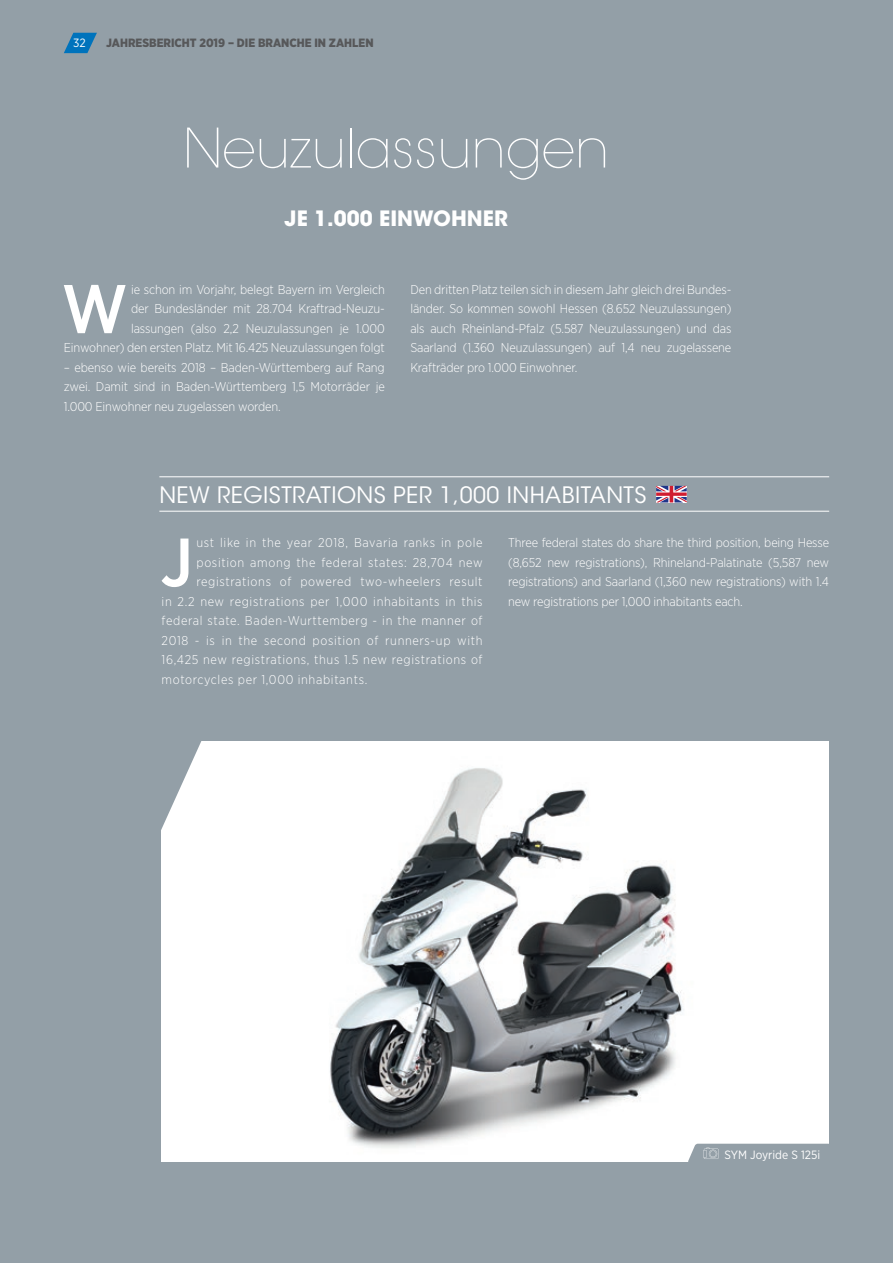
<style>
.page{position:relative;width:893px;height:1263px;background:#939fa7}
.page>*{position:absolute;margin:0;border:0;box-sizing:border-box;transform-origin:0 0}
.t1{font:500 68.4px "Gotham Narrow";color:#fff}
.t2{font:200 54px "ITC Avant Garde Std";color:#fff}
.t3{font:22.5px "ITC Avant Garde Std";letter-spacing:.02em;color:#fff}
.t4{font:700 21px "ITC Avant Garde Std";color:#fff}
.t5{font:300 12.75px/19.5px "Gotham Narrow";letter-spacing:-.01em;color:#fff;text-align:justify}
.t6{font:300 12.75px "Gotham Narrow";letter-spacing:.05em;color:#fff}
.t7{font:900 12px "Gotham Narrow";color:#57585a}
.t8{font:12px "Gotham Narrow";color:#fff}
</style>
<div class="page">
<div style="left:162px;top:741px;width:667px;height:421px;background:#fff"></div>
<img style="left:330px;top:768px;width:453px;height:380px">
<hr style="left:159px;top:476px;width:670px;height:1px;background:#fff">
<hr style="left:159px;top:511px;width:670px;height:1px;background:#fff">
<svg style="left:64px;top:33px;width:33px;height:20px"></svg>
<div style="left:688px;top:1144px;width:142px;height:19px;background:#939fa7"></div>
<svg style="left:656px;top:486px;width:31px;height:16px"></svg>
<svg style="left:158px;top:739px;width:44px;height:98px"></svg>
<p class="t8" style="left:73px;top:35px;width:14px">32</p>
<p class="t7" style="left:106px;top:34px;width:269px">JAHRESBERICHT 2019 – DIE BRANCHE IN ZAHLEN</p>
<h2 class="t2" style="left:183px;top:116px;width:428px">Neuzulassungen</h2>
<h3 class="t4" style="left:285px;top:205px;width:225px">JE 1.000 EINWOHNER</h3>
<p class="t5" style="left:64px;top:279px;width:323px;text-align:right">ie schon im Vorjahr, belegt Bayern im Vergleich<br>der Bundesländer mit 28.704 Kraftrad-Neuzu-<br>lassungen (also 2,2 Neuzulassungen je 1.000<br>Einwohner) den ersten Platz. Mit 16.425 Neuzulassungen folgt</p>
<p class="t5" style="left:64px;top:357px;width:323px">– ebenso wie bereits 2018 – Baden-Württemberg auf Rang zwei. Damit sind in Baden-Württemberg 1,5 Motorräder je 1.000 Einwohner neu zugelassen worden.</p>
<h1 class="t1" style="left:62px;top:266px;width:67px">W</h1>
<p class="t5" style="left:410px;top:279px;width:323px">Den dritten Platz teilen sich in diesem Jahr gleich drei Bundes&shy;länder. So kommen sowohl Hessen (8.652 Neuzulassungen) als auch Rheinland-Pfalz (5.587 Neuzulassungen) und das Saarland (1.360 Neuzulassungen) auf 1,4 neu zugelassene Krafträder pro 1.000 Einwohner.</p>
<h3 class="t3" style="left:159px;top:481px;width:489px">NEW REGISTRATIONS PER 1,000 INHABITANTS</h3>
<h1 class="t1" style="left:161px;top:519px;width:34px">J</h1>
<p class="t6" style="left:196px;top:535px;width:288px">ust like in the year 2018, Bavaria ranks in pole</p>
<p class="t6" style="left:196px;top:555px;width:288px">position among the federal states: 28,704 new</p>
<p class="t6" style="left:196px;top:574px;width:288px">registrations of powered two-wheelers result</p>
<p class="t6" style="left:162px;top:594px;width:323px">in 2.2 new registrations per 1,000 inhabitants in this</p>
<p class="t6" style="left:162px;top:613px;width:323px">federal state. Baden-Wurttemberg - in the manner of</p>
<p class="t6" style="left:162px;top:633px;width:323px">2018 - is in the second position of runners-up with</p>
<p class="t6" style="left:162px;top:652px;width:323px">16,425 new registrations, thus 1.5 new registrations of</p>
<p class="t6" style="left:162px;top:672px;width:207px">motorcycles per 1,000 inhabitants.</p>
<p class="t5" style="left:508px;top:533px;width:323px">Three federal states do share the third position, being Hesse (8,652 new registrations), Rhineland-Palatinate (5,587 new registrations) and Saarland (1,360 new registrations) with 1.4 new registrations per 1,000 inhabitants each.</p>
<p class="t8" style="left:725px;top:1147px;width:97px">SYM Joyride S 125i</p>
</div>
